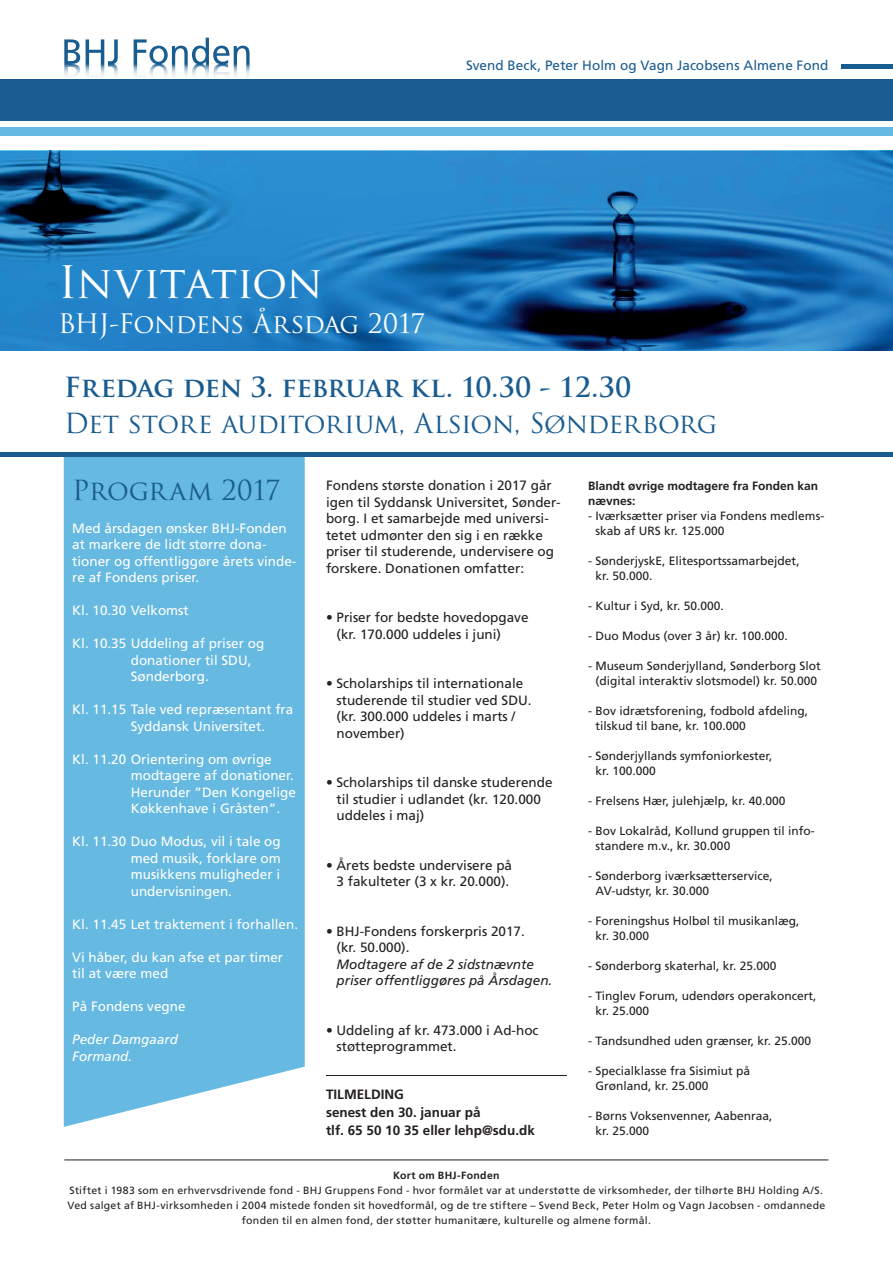
<style>
.page{position:relative;width:893px;height:1263px;background:#fff}
.page>*{position:absolute;margin:0;border:0;box-sizing:border-box;transform-origin:0 0}
.t1{font:43.65px "Trajan Pro";letter-spacing:-.025em;color:#fff}
.t2{font:27px "Trajan Pro";letter-spacing:-.02em;color:#195c90}
.t3{font:700 27px "Trajan Pro";letter-spacing:-.02em;color:#195c90}
.t4{font:26.25px "Trajan Pro";letter-spacing:-.025em;color:#fff}
.t5{font:13.5px/16.5px "Frutiger";color:#231f20}
.t6{font:13.5px/16.5px "Frutiger";color:#fff}
.t7{font:italic 13.5px/16.5px "Frutiger";color:#231f20}
.t8{font:700 13.5px "Frutiger";color:#231f20}
.t9{font:13.5px "Frutiger";letter-spacing:.01em;color:#195c90}
.t10{font:italic 13.5px "Frutiger";color:#fff}
.t11{font:12px/15px "Frutiger";color:#231f20}
.t12{font:700 12px/15px "Frutiger";color:#231f20}
.t13{font:10.5px/15px "Frutiger";letter-spacing:.03em;color:#231f20;text-align:center}
.t14{font:700 10.5px "Frutiger";letter-spacing:.03em;color:#231f20}
.s1{font-style:normal}
</style>
<div class="page">
<div style="left:64px;top:457px;width:241px;height:670px;background:#66b9e0"></div>
<div style="left:0;top:128px;width:893px;height:8px;background:#66b9e0"></div>
<div style="left:0;top:452px;width:893px;height:5px;background:#195c90"></div>
<img style="left:0;top:151px;width:893px;height:200px">
<div style="left:0;top:79px;width:893px;height:41px;background:#195c90"></div>
<div style="left:841px;top:64px;width:52px;height:5px;background:#195c90"></div>
<svg style="left:64px;top:38px;width:186px;height:39px"></svg>
<hr style="left:64px;top:1159px;width:764px;height:1px;background:#231f20">
<hr style="left:326px;top:1075px;width:241px;height:1px;background:#231f20">
<p class="t9" style="left:466px;top:58px;width:364px">Svend Beck, Peter Holm og Vagn Jacobsens Almene Fond</p>
<p class="t1" style="left:58px;top:254px;width:266px">Invitation</p>
<p class="t4" style="left:58px;top:306px;width:369px">BHJ-Fondens Årsdag 2017</p>
<p class="t3" style="left:64px;top:370px;width:569px">Fredag den 3. februar kl. 10.30 - 12.30</p>
<p class="t2" style="left:64px;top:406px;width:654px">Det store auditorium, Alsion, Sønderborg</p>
<p class="t2" style="left:72px;top:473px;width:210px">Program 2017</p>
<p class="t6" style="left:72px;top:520px;width:226px">Med årsdagen ønsker BHJ-Fonden at markere de lidt større dona&shy;tioner og offentliggøre årets vinde&shy;re af Fondens priser.</p>
<p class="t6" style="left:72px;top:602px;width:118px">Kl. 10.30 Velkomst</p>
<p class="t6" style="left:131px;top:635px;width:135px;text-indent:-59px">Kl. 10.35 Uddeling af priser og donationer til SDU,<br>Sønderborg.</p>
<p class="t6" style="left:131px;top:701px;width:164px;text-indent:-59px">Kl. 11.15 Tale ved repræsentant fra<br>Syddansk Universitet.</p>
<p class="t6" style="left:131px;top:751px;width:165px;text-indent:-59px">Kl. 11.20 Orientering om øvrige modtagere af donationer.</p>
<p class="t6" style="left:131px;top:784px;width:167px">Herunder ”Den Kongelige<br>Køkkenhave i Gråsten”.</p>
<p class="t6" style="left:131px;top:833px;width:152px;text-align:justify;text-indent:-59px">Kl. 11.30 Duo Modus, vil i tale og med musik, forklare om musikkens muligheder i undervisningen.</p>
<p class="t6" style="left:72px;top:916px;width:227px">Kl. 11.45 Let traktement i forhallen.</p>
<p class="t6" style="left:72px;top:949px;width:212px">Vi håber, du kan afse et par timer til at være med</p>
<p class="t6" style="left:72px;top:998px;width:115px">På Fondens vegne</p>
<p class="t10" style="left:72px;top:1031px;width:107px">Peder Damgaard</p>
<p class="t10" style="left:72px;top:1048px;width:62px">Formand.</p>
<p class="t5" style="left:326px;top:477px;width:236px">Fondens største donation i 2017 går igen til Syddansk Universitet, Sønder&shy;borg. I et samarbejde med universi&shy;tetet udmønter den sig i en række priser til studerende, undervisere og forskere. Donationen omfatter:</p>
<p class="t5" style="left:336px;top:609px;width:194px;text-indent:-11px">• Priser for bedste hovedopgave (kr. 170.000 uddeles i juni)</p>
<p class="t5" style="left:336px;top:675px;width:197px;text-indent:-11px">• Scholarships til internationale studerende til studier ved SDU. (kr. 300.000 uddeles i marts / november)</p>
<p class="t5" style="left:336px;top:774px;width:218px;text-indent:-11px">• Scholarships til danske studerende til studier i udlandet (kr. 120.000 uddeles i maj)</p>
<p class="t5" style="left:326px;top:857px;width:188px;text-align:center">• Årets bedste undervisere på<br>3 fakulteter (3 x kr. 20.000).</p>
<p class="t7" style="left:336px;top:923px;width:217px;text-indent:-11px"><span class="s1">• BHJ-Fondens forskerpris 2017.<br>(kr. 50.000).<br></span>Modtagere af de 2 sidstnævnte priser offentliggøres på Årsdagen.</p>
<p class="t5" style="left:336px;top:1022px;width:204px;text-indent:-11px">• Uddeling af kr. 473.000 i Ad-hoc støtteprogrammet.</p>
<p class="t8" style="left:326px;top:1087px;width:80px">TILMELDING</p>
<p class="t8" style="left:326px;top:1105px;width:156px">senest den 30. januar på</p>
<p class="t8" style="left:326px;top:1123px;width:210px">tlf. 65 50 10 35 eller lehp@sdu.dk</p>
<p class="t12" style="left:588px;top:478px;width:231px">Blandt øvrige modtagere fra Fonden kan nævnes:</p>
<p class="t11" style="left:596px;top:508px;width:230px;text-indent:-7px">- Iværksætter priser via Fondens medlems&shy;skab af URS kr. 125.000</p>
<p class="t11" style="left:596px;top:553px;width:206px;text-indent:-7px">- SønderjyskE, Elitesportssamarbejdet, kr. 50.000.</p>
<p class="t11" style="left:588px;top:598px;width:137px">- Kultur i Syd, kr. 50.000.</p>
<p class="t11" style="left:588px;top:628px;width:201px">- Duo Modus (over 3 år) kr. 100.000.</p>
<p class="t11" style="left:588px;top:658px;width:234px;text-align:center">- Museum Sønderjylland, Sønderborg Slot (digital interaktiv slotsmodel) kr. 50.000</p>
<p class="t11" style="left:596px;top:703px;width:214px;text-indent:-7px">- Bov idrætsforening, fodbold afdeling, tilskud til bane, kr. 100.000</p>
<p class="t11" style="left:596px;top:748px;width:178px;text-indent:-7px">- Sønderjyllands symfoniorkester, kr. 100.000</p>
<p class="t11" style="left:588px;top:793px;width:199px">- Frelsens Hær, julehjælp, kr. 40.000</p>
<p class="t11" style="left:596px;top:823px;width:221px;text-indent:-7px">- Bov Lokalråd, Kollund gruppen til info&shy;standere m.v., kr. 30.000</p>
<p class="t11" style="left:596px;top:868px;width:179px;text-indent:-7px">- Sønderborg iværksætterservice,<br>AV-udstyr, kr. 30.000</p>
<p class="t11" style="left:596px;top:913px;width:206px;text-indent:-7px">- Foreningshus Holbøl til musikanlæg, kr. 30.000</p>
<p class="t11" style="left:588px;top:958px;width:190px">- Sønderborg skaterhal, kr. 25.000</p>
<p class="t11" style="left:596px;top:988px;width:222px;text-indent:-7px">- Tinglev Forum, udendørs operakoncert, kr. 25.000</p>
<p class="t11" style="left:588px;top:1033px;width:224px">- Tandsundhed uden grænser, kr. 25.000</p>
<p class="t11" style="left:596px;top:1063px;width:156px;text-indent:-7px">- Specialklasse fra Sisimiut på<br>Grønland, kr. 25.000</p>
<p class="t11" style="left:596px;top:1108px;width:179px;text-indent:-7px">- Børns Voksenvenner, Aabenraa, kr. 25.000</p>
<p class="t14" style="left:393px;top:1169px;width:108px">Kort om BHJ-Fonden</p>
<p class="t13" style="left:70px;top:1183px;width:755px">Stiftet i 1983 som en erhvervsdrivende fond - BHJ Gruppens Fond - hvor formålet var at understøtte de virksomheder, der tilhørte BHJ Holding A/S.</p>
<p class="t13" style="left:67px;top:1198px;width:759px">Ved salget af BHJ-virksomheden i 2004 mistede fonden sit hovedformål, og de tre stiftere – Svend Beck, Peter Holm og Vagn Jacobsen - omdannede fonden til en almen fond, der støtter humanitære, kulturelle og almene formål.</p>
</div>
